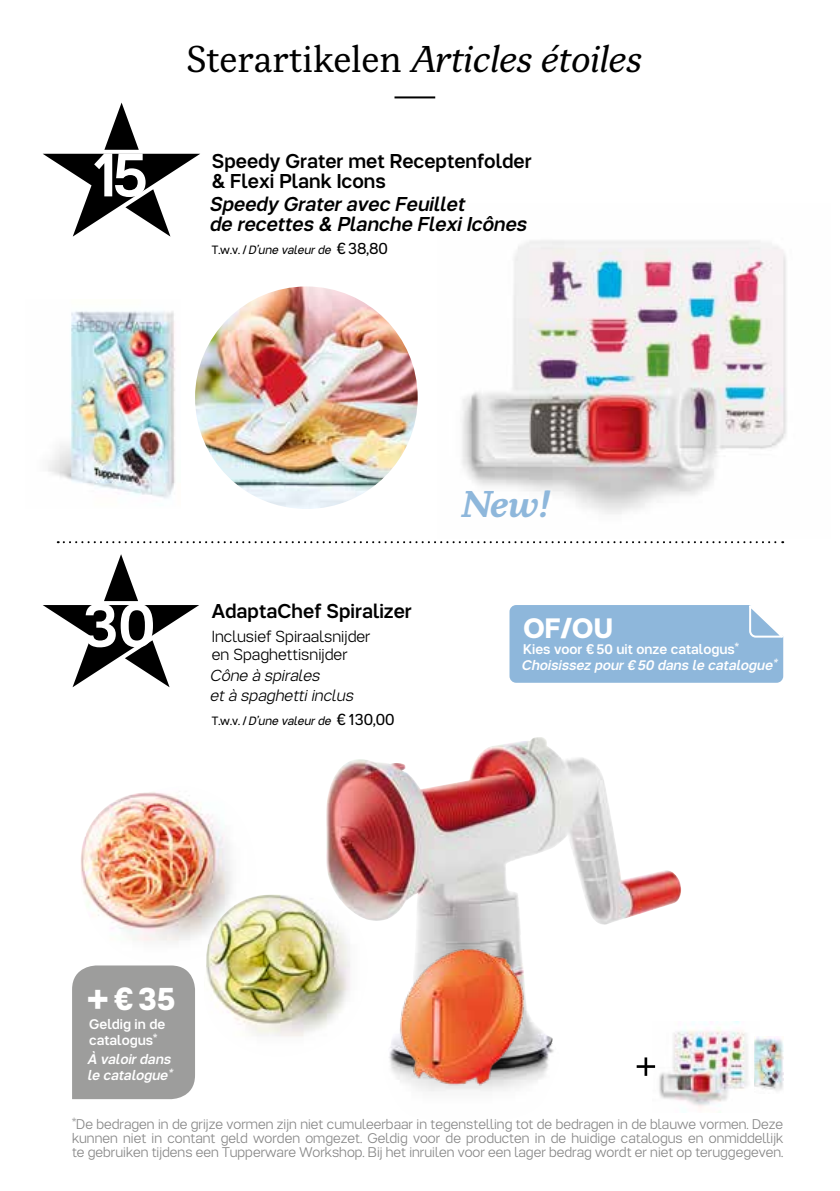
<style>
.page{position:relative;width:840px;height:1191px;background:#fff}
.page>*{position:absolute;margin:0;border:0;box-sizing:border-box;transform-origin:0 0}
.t1{font:500 62.2px "Tupper PRO";color:#fff}
.t2{font:500 61.8px "Tupper PRO";color:#fff}
.t3{font:500 46px "Tupper PRO";color:#fff}
.t4{font:italic 37.2px "Tupper Serif";color:#000}
.t5{font:italic 700 37.2px "Tupper Serif";color:#8eb7db}
.t6{font:700 32px "Tupper PRO";color:#fff}
.t7{font:700 28px "Tupper PRO";color:#fff}
.t8{font:500 20px/20px "Tupper PRO";color:#000}
.t9{font:500 20px/20px "Tupper PR Oitalic";color:#000}
.t10{font:300 16px/18px "Tupper PRO";color:#000}
.t11{font:300 16px/20px "Tupper PR Oitalic";color:#000}
.t12{font:300 14px/14px "Tupper PRO";color:#878787;text-align:justify}
.t13{font:500 14px/16px "Tupper PR Oitalic";color:#fff}
.t14{font:500 14px/16px "Tupper PRO";color:#fff}
.t15{font:12px "Tupper PR Oitalic";color:#000}
.s1{font-style:normal}
.s2{font-family:"Tupper PRO"}
.s3{font-family:"Tupper PRO";font-size:16px}
</style>
<div class="page">
<img style="left:81px;top:792px;width:151px;height:151px">
<img style="left:326px;top:737px;width:264px;height:316px">
<img style="left:375px;top:929px;width:174px;height:163px">
<img style="left:204px;top:894px;width:167px;height:159px">
<img style="left:48px;top:311px;width:127px;height:188px">
<img style="left:462px;top:240px;width:325px;height:274px">
<img style="left:195px;top:286px;width:222px;height:223px;border-radius:111px">
<svg style="left:43px;top:554px;width:156px;height:133px"></svg>
<div style="left:509px;top:605px;width:275px;height:78px;background:#8eb7db"></div>
<div style="left:72px;top:965px;width:123px;height:134px;background:#9d9d9c"></div>
<svg style="left:43px;top:103px;width:157px;height:134px"></svg>
<hr style="left:394px;top:96px;width:41px;height:2px;background:#000">
<svg style="left:58px;top:541px;width:724px;height:2px"></svg>
<img style="left:654px;top:1021px;width:94px;height:92px">
<svg style="left:636px;top:1057px;width:18px;height:18px"></svg>
<img style="left:754px;top:1036px;width:28px;height:55px">
<h3 class="t4" style="left:186px;top:35px;width:457px"><span class="s1">Sterartikelen</span> Articles étoiles</h3>
<h1 class="t1" style="left:91px;top:124px;width:59px">15</h1>
<h3 class="t8" style="left:212px;top:150px;width:321px">Speedy Grater met Receptenfolder &amp; Flexi Plank Icons</h3>
<h3 class="t9" style="left:212px;top:193px;width:319px">Speedy Grater avec Feuillet<br>de recettes &amp; Planche Flexi Icônes</h3>
<p class="t15" style="left:212px;top:240px;width:178px"><span class="s2">T.w.v. /</span> D’une valeur de <span class="s3">€38,80</span></p>
<h2 class="t2" style="left:83px;top:575px;width:74px">30</h2>
<h3 class="t8" style="left:212px;top:600px;width:201px">AdaptaChef Spiralizer</h3>
<p class="t10" style="left:212px;top:625px;width:160px">Inclusief Spiraalsnijder en Spaghettisnijder</p>
<p class="t11" style="left:212px;top:664px;width:145px">Cône à spirales<br>et à spaghetti inclus</p>
<p class="t15" style="left:212px;top:711px;width:184px"><span class="s2">T.w.v. /</span> D’une valeur de <span class="s3">€130,00</span></p>
<h3 class="t5" style="left:461px;top:480px;width:90px">New!</h3>
<h3 class="t7" style="left:523px;top:605px;width:91px">OF/OU</h3>
<p class="t14" style="left:523px;top:640px;width:217px">Kies voor €50 uit onze catalogus*</p>
<p class="t13" style="left:523px;top:656px;width:256px">Choisissez pour €50 dans le catalogue*</p>
<h3 class="t6" style="left:113px;top:973px;width:64px">€35</h3>
<p class="t14" style="left:89px;top:1014px;width:78px">Geldig in de catalogus*</p>
<p class="t13" style="left:89px;top:1049px;width:86px">À valoir dans le catalogue*</p>
<h3 class="t3" style="left:87px;top:960px;width:22px">+</h3>
<p class="t12" style="left:72px;top:1115px;width:712px">*De bedragen in de grijze vormen zijn niet cumuleerbaar in tegenstelling tot de bedragen in de blauwe vormen. Deze kunnen niet in contant geld worden omgezet. Geldig voor de producten in de huidige catalogus en onmiddellijk te gebruiken tijdens een Tupperware Workshop. Bij het inruilen voor een lager bedrag wordt er niet op teruggegeven.</p>
</div>
